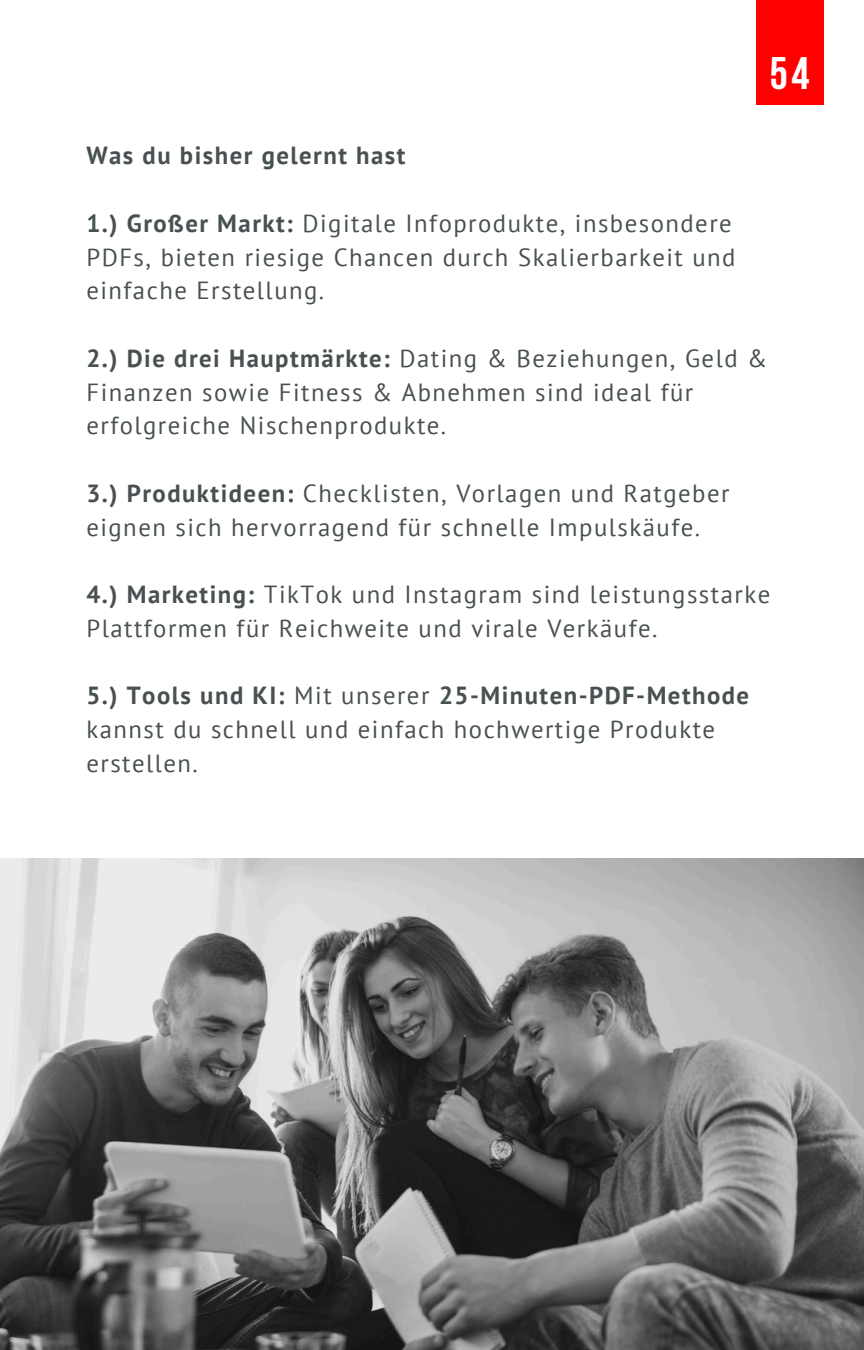
<style>
.page{position:relative;width:864px;height:1350px;background:#fff}
.page>*{position:absolute;margin:0;border:0;box-sizing:border-box;transform-origin:0 0}
.t1{font:700 45.45px "Bebas Neue";color:#fff}
.t2{font:24.75px/33.8px "PT Sans";letter-spacing:.06em;color:#495052}
.t3{font:700 24.75px "PT Sans";letter-spacing:.06em;color:#495052}
.s1{font-weight:700}
</style>
<div class="page">
<div style="left:756px;top:0;width:67px;height:105px;background:#f00"></div>
<img style="left:0;top:859px;width:864px;height:490px">
<p class="t3" style="left:86px;top:139px;width:321px">Was du bisher gelernt hast</p>
<h1 class="t2" style="left:86px;top:206px;width:651px"><span class="s1">1.) Großer Markt:</span> Digitale Infoprodukte, insbesondere<br>PDFs, bieten riesige Chancen durch Skalierbarkeit und einfache Erstellung.</h1>
<p class="t1" style="left:770px;top:55px;width:41px">54</p>
<p class="t2" style="left:86px;top:341px;width:683px"><span class="s1">2.) Die drei Hauptmärkte:</span> Dating &amp; Beziehungen, Geld &amp;<br>Finanzen sowie Fitness &amp; Abnehmen sind ideal für erfolgreiche Nischenprodukte.</p>
<p class="t2" style="left:86px;top:476px;width:645px"><span class="s1">3.) Produktideen:</span> Checklisten, Vorlagen und Ratgeber eignen sich hervorragend für schnelle Impulskäufe.</p>
<p class="t2" style="left:86px;top:577px;width:685px"><span class="s1">4.) Marketing:</span> TikTok und Instagram sind leistungsstarke<br>Plattformen für Reichweite und virale Verkäufe.</p>
<p class="t2" style="left:86px;top:678px;width:664px"><span class="s1">5.) Tools und KI:</span> Mit unserer <span class="s1">25-Minuten-PDF-Methode </span>kannst du schnell und einfach hochwertige Produkte erstellen.</p>
</div>
